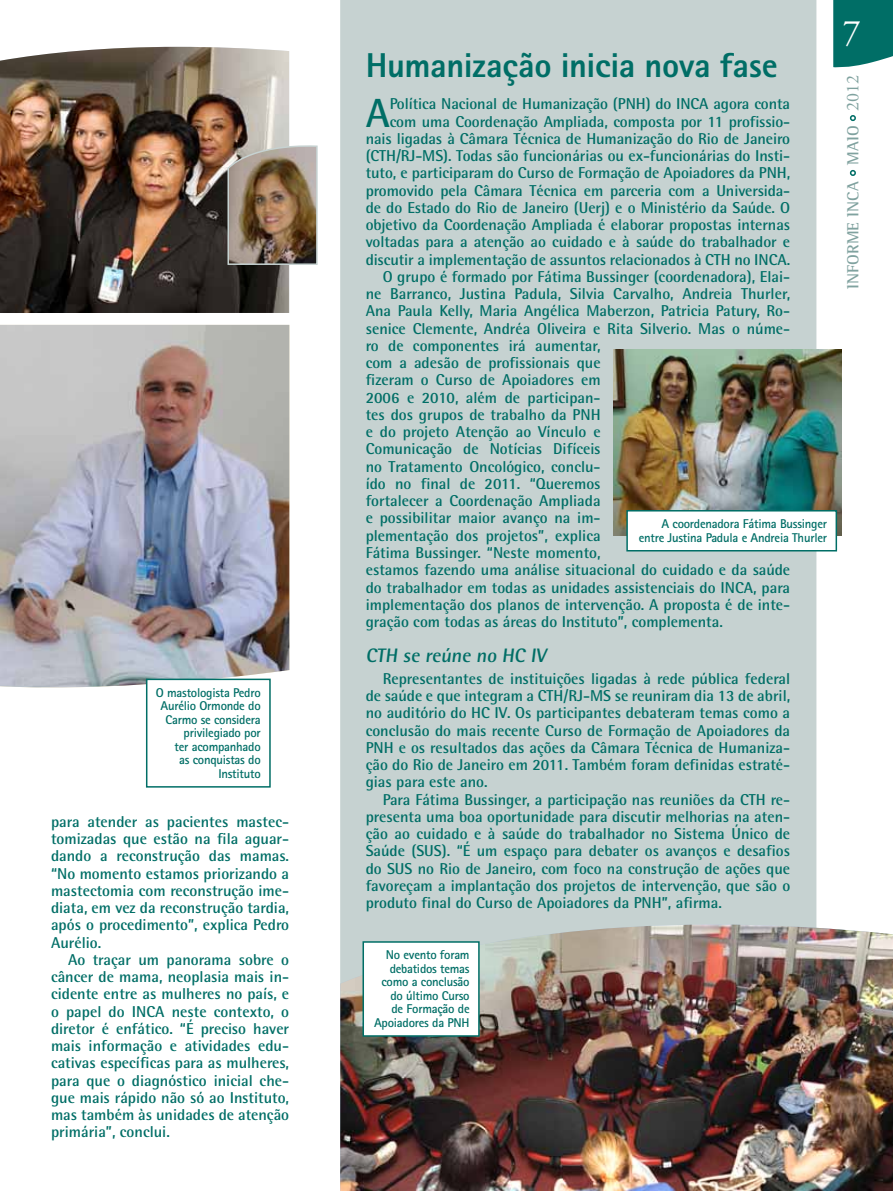
<style>
.page{position:relative;width:893px;height:1191px;background:#fff}
.page>*{position:absolute;margin:0;border:0;box-sizing:border-box;transform-origin:0 0}
.t1{font:700 40.8px "Rotis Semi Sans";color:#006e66}
.t2{font:36px "Adobe Garamond Pro";color:#fff}
.t3{font:800 34.5px "Rotis Sans Serif";letter-spacing:-.01em;color:#006e66}
.t4{font:700 19.5px "Rotis Semi Sans";color:#006e66}
.t5{font:700 16.5px "Rotis Semi Serif";letter-spacing:-.005em;color:#80a29f}
.t6{font:700 15.75px/17.2px "Rotis Semi Sans";color:#006e66;text-align:justify}
.t7{font:700 12.75px/13.5px "Rotis Sans Serif";letter-spacing:-.02em;color:#006e66;text-align:right}
.s1{font-family:"Adobe Garamond Pro";font-weight:400;font-size:18px}
</style>
<div class="page">
<div style="left:340px;top:0;width:476px;height:892px;background:#c6d2d1"></div>
<img style="left:0;top:47px;width:289px;height:266px">
<img style="left:0;top:325px;width:289px;height:363px">
<img style="left:227px;top:144px;width:91px;height:122px">
<div style="left:147px;top:679px;width:123px;height:108px;background:#fff"></div>
<div style="left:146px;top:678px;width:125px;height:109px;border:2px solid #006e66"></div>
<div style="left:340px;top:892px;width:477px;height:32px;background:#c6d2d1"></div>
<img style="left:340px;top:924px;width:553px;height:267px">
<img style="left:613px;top:349px;width:229px;height:186px">
<div style="left:363px;top:942px;width:116px;height:94px;background:#fff"></div>
<div style="left:362px;top:941px;width:118px;height:95px;border:2px solid #006e66"></div>
<div style="left:627px;top:511px;width:209px;height:40px;background:#fff"></div>
<div style="left:626px;top:510px;width:211px;height:41px;border:2px solid #006e66"></div>
<svg style="left:833px;top:0;width:60px;height:68px;background:#127870"></svg>
<svg style="left:850px;top:170px;width:6px;height:6px"></svg>
<svg style="left:850px;top:115px;width:6px;height:6px"></svg>
<p class="t7" style="left:156px;top:685px;width:106px">O mastologista Pedro<br>Aurélio Ormonde do<br>Carmo se considera privilegiado por<br>ter acompanhado<br>as conquistas do<br>Instituto</p>
<p class="t6" style="left:51px;top:812px;width:240px">para atender as pacientes mastec&shy;tomizadas que estão na fila aguar&shy;dando a reconstrução das mamas. “No momento estamos priorizando a mastectomia com reconstrução ime&shy;diata, em vez da reconstrução tardia, após o procedimento”, explica Pedro Aurélio.</p>
<p class="t6" style="left:51px;top:950px;width:240px;text-indent:17px">Ao traçar um panorama sobre o câncer de mama, neoplasia mais in&shy;cidente entre as mulheres no país, e o papel do INCA neste contexto, o diretor é enfático. “É preciso haver mais informação e atividades edu&shy;cativas específicas para as mulheres, para que o diagnóstico inicial che&shy;gue mais rápido não só ao Instituto, mas também às unidades de atenção primária”, conclui.</p>
<h3 class="t3" style="left:366px;top:44px;width:413px">Humanização inicia nova fase</h3>
<h1 class="t1" style="left:366px;top:88px;width:26px">A</h1>
<p class="t6" style="left:390px;top:95px;width:402px">Política Nacional de Humanização (PNH) do INCA agora conta</p>
<p class="t6" style="left:390px;top:112px;width:402px">com uma Coordenação Ampliada, composta por 11 profissio-</p>
<p class="t6" style="left:366px;top:130px;width:426px">nais ligadas à Câmara Técnica de Humanização do Rio de Janeiro</p>
<p class="t6" style="left:366px;top:147px;width:426px">(CTH/RJ-MS). Todas são funcionárias ou ex-funcionárias do Insti-</p>
<p class="t6" style="left:366px;top:164px;width:426px">tuto, e participaram do Curso de Formação de Apoiadores da PNH,</p>
<p class="t6" style="left:366px;top:181px;width:426px">promovido pela Câmara Técnica em parceria com a Universida-</p>
<p class="t6" style="left:366px;top:199px;width:426px">de do Estado do Rio de Janeiro (Uerj) e o Ministério da Saúde. O</p>
<p class="t6" style="left:366px;top:216px;width:426px">objetivo da Coordenação Ampliada é elaborar propostas internas</p>
<p class="t6" style="left:366px;top:233px;width:426px">voltadas para a atenção ao cuidado e à saúde do trabalhador e</p>
<p class="t6" style="left:366px;top:250px;width:426px">discutir a implementação de assuntos relacionados à CTH no INCA.</p>
<p class="t6" style="left:383px;top:268px;width:409px">O grupo é formado por Fátima Bussinger (coordenadora), Elai-</p>
<p class="t6" style="left:366px;top:285px;width:426px">ne Barranco, Justina Padula, Silvia Carvalho, Andreia Thurler,</p>
<p class="t6" style="left:366px;top:302px;width:426px">Ana Paula Kelly, Maria Angélica Maberzon, Patricia Patury, Ro-</p>
<p class="t6" style="left:366px;top:319px;width:426px">senice Clemente, Andréa Oliveira e Rita Silverio. Mas o núme-</p>
<p class="t6" style="left:366px;top:337px;width:236px">ro de componentes irá aumentar,</p>
<p class="t6" style="left:366px;top:354px;width:236px">com a adesão de profissionais que</p>
<p class="t6" style="left:366px;top:371px;width:236px">fizeram o Curso de Apoiadores em</p>
<p class="t6" style="left:366px;top:388px;width:236px">2006 e 2010, além de participan-</p>
<p class="t6" style="left:366px;top:406px;width:236px">tes dos grupos de trabalho da PNH</p>
<p class="t6" style="left:366px;top:423px;width:236px">e do projeto Atenção ao Vínculo e</p>
<p class="t6" style="left:366px;top:440px;width:236px">Comunicação de Notícias Difíceis</p>
<p class="t6" style="left:366px;top:457px;width:236px">no Tratamento Oncológico, conclu-</p>
<p class="t6" style="left:366px;top:475px;width:236px">ído no final de 2011. “Queremos</p>
<p class="t6" style="left:366px;top:492px;width:236px">fortalecer a Coordenação Ampliada</p>
<p class="t6" style="left:366px;top:509px;width:236px">e possibilitar maior avanço na im-</p>
<p class="t6" style="left:366px;top:526px;width:236px">plementação dos projetos”, explica</p>
<p class="t6" style="left:366px;top:544px;width:236px">Fátima Bussinger. “Neste momento,</p>
<p class="t6" style="left:366px;top:561px;width:426px">estamos fazendo uma análise situacional do cuidado e da saúde</p>
<p class="t6" style="left:366px;top:578px;width:426px">do trabalhador em todas as unidades assistenciais do INCA, para</p>
<p class="t6" style="left:366px;top:595px;width:426px">implementação dos planos de intervenção. A proposta é de inte-</p>
<p class="t6" style="left:366px;top:613px;width:359px">gração com todas as áreas do Instituto”, complementa.</p>
<p class="t4" style="left:366px;top:644px;width:185px">CTH se reúne no HC IV</p>
<p class="t6" style="left:366px;top:669px;width:426px;text-indent:17px">Representantes de instituições ligadas à rede pública federal de saúde e que integram a CTH/RJ-MS se reuniram dia 13 de abril, no auditório do HC IV. Os participantes debateram temas como a conclusão do mais recente Curso de Formação de Apoiadores da PNH e os resultados das ações da Câmara Técnica de Humaniza&shy;ção do Rio de Janeiro em 2011. Também foram definidas estraté&shy;gias para este ano.</p>
<p class="t6" style="left:366px;top:790px;width:426px;text-indent:17px">Para Fátima Bussinger, a participação nas reuniões da CTH re&shy;presenta uma boa oportunidade para discutir melhorias na aten&shy;ção ao cuidado e à saúde do trabalhador no Sistema Único de Saúde (SUS). “É um espaço para debater os avanços e desafios do SUS no Rio de Janeiro, com foco na construção de ações que favoreçam a implantação dos projetos de intervenção, que são o produto final do Curso de Apoiadores da PNH”, afirma.</p>
<p class="t7" style="left:639px;top:516px;width:190px">A coordenadora Fátima Bussinger entre Justina Padula e Andreia Thurler</p>
<p class="t7" style="left:374px;top:948px;width:97px">No evento foram debatidos temas como a conclusão do último Curso<br>de Formação de<br>Apoiadores da PNH</p>
<h2 class="t2" style="left:843px;top:11px;width:19px">7</h2>
<p class="t5" style="left:843px;top:289px;width:216px;rotate:-90deg">INFORME INCA MAIO <span class="s1">2012</span></p>
</div>
